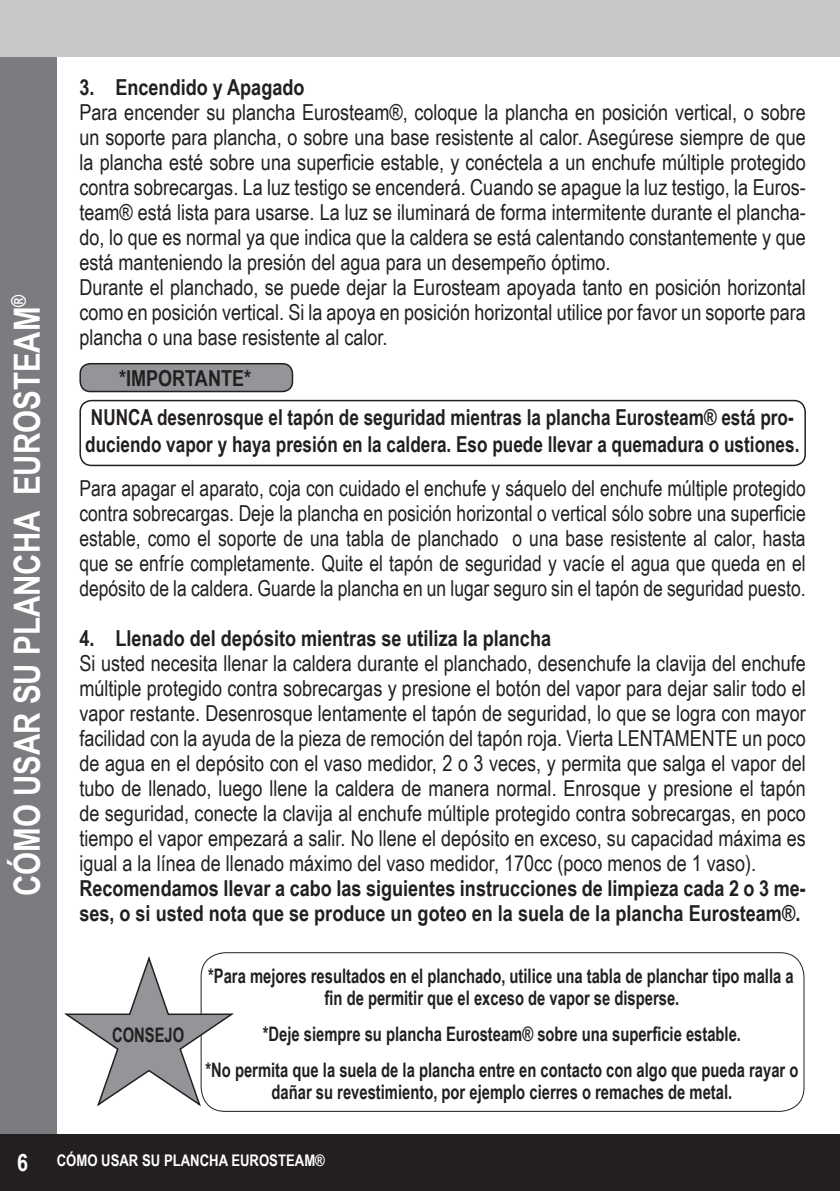
<style>
.page{position:relative;width:840px;height:1191px;background:#fff}
.page>*{position:absolute;margin:0;border:0;box-sizing:border-box;transform-origin:0 0}
.t1{font:700 36px "Arial Narrow";color:#fff}
.t2{font:700 24px "Arial Narrow";color:#fff}
.t3{font:22px/25px "Arial Narrow";color:#231f20;text-align:justify}
.t4{font:700 22px/25px "Arial Narrow";color:#231f20}
.t5{font:700 22px "Arial Narrow";color:#231f20;scale:.95 1}
.t6{font:700 20px/22px "Arial Narrow";color:#231f20;text-align:center;scale:.9 1}
.t7{font:700 16px "Arial Narrow";color:#fff}
.s1{font-style:inherit}
</style>
<div class="page">
<div style="left:0;top:0;width:57px;height:1191px;background:#7a7c7f"></div>
<div style="left:0;top:0;width:839px;height:57px;background:#c7c8ca"></div>
<div style="left:0;top:1134px;width:839px;height:57px;background:#231f20"></div>
<div style="left:80px;top:364px;width:212px;height:27px;background:#939598;border-radius:10px"></div>
<div style="left:79px;top:363px;width:214px;height:29px;border:2px solid #231f20;border-radius:10px"></div>
<div style="left:79px;top:400px;width:726px;height:66px;border:2px solid #231f20;border-radius:11px"></div>
<div style="left:200px;top:952px;width:604px;height:159px;border:1px solid #231f20;border-radius:24px"></div>
<svg style="left:64px;top:956px;width:170px;height:152px"></svg>
<h1 class="t1" style="left:0;top:896px;width:603px;rotate:-90deg">CÓMO USAR SU PLANCHA <span class="s1">EUROSTEAM</span><sup>®</sup></h1>
<p class="t4" style="left:79px;top:74px;width:226px">3. Encendido y Apagado</p>
<p class="t3" style="left:79px;top:99px;width:727px;text-align:left">Para encender su plancha Eurosteam®, coloque la plancha en posición vertical, o sobre un soporte para plancha, o sobre una base resistente al calor. Asegúrese siempre de que la plancha esté sobre una superficie estable, y conéctela a un enchufe múltiple protegido contra sobrecargas. La luz testigo se encenderá. Cuando se apague la luz testigo, la Euros&shy;team® está lista para usarse. La luz se iluminará de forma intermitente durante el plancha&shy;do, lo que es normal ya que indica que la caldera se está calentando constantemente y que está manteniendo la presión del agua para un desempeño óptimo.<br>Durante el planchado, se puede dejar la Eurosteam apoyada tanto en posición horizontal como en posición vertical. Si la apoya en posición horizontal utilice por favor un soporte para plancha o una base resistente al calor.</p>
<p class="t4" style="left:91px;top:358px;width:704px;line-height:38.8px;text-indent:28px">*IMPORTANTE*<br>NUNCA desenrosque el tapón de seguridad mientras la plancha Eurosteam® está pro-</p>
<p class="t5" style="left:85px;top:427px;width:753px">duciendo vapor y haya presión en la caldera. Eso puede llevar a quemadura o ustiones.</p>
<p class="t3" style="left:79px;top:474px;width:727px">Para apagar el aparato, coja con cuidado el enchufe y sáquelo del enchufe múltiple protegido contra sobrecargas. Deje la plancha en posición horizontal o vertical sólo sobre una superficie estable, como el soporte de una tabla de planchado o una base resistente al calor, hasta que se enfríe completamente. Quite el tapón de seguridad y vacíe el agua que queda en el depósito de la caldera. Guarde la plancha en un lugar seguro sin el tapón de seguridad puesto.</p>
<p class="t4" style="left:79px;top:624px;width:473px">4. Llenado del depósito mientras se utiliza la plancha</p>
<p class="t3" style="left:79px;top:649px;width:727px">Si usted necesita llenar la caldera durante el planchado, desenchufe la clavija del enchufe múltiple protegido contra sobrecargas y presione el botón del vapor para dejar salir todo el vapor restante. Desenrosque lentamente el tapón de seguridad, lo que se logra con mayor facilidad con la ayuda de la pieza de remoción del tapón roja. Vierta LENTAMENTE un poco de agua en el depósito con el vaso medidor, 2 o 3 veces, y permita que salga el vapor del tubo de llenado, luego llene la caldera de manera normal. Enrosque y presione el tapón de seguridad, conecte la clavija al enchufe múltiple protegido contra sobrecargas, en poco tiempo el vapor empezará a salir. No llene el depósito en exceso, su capacidad máxima es igual a la línea de llenado máximo del vaso medidor, 170cc (poco menos de 1 vaso).</p>
<p class="t4" style="left:79px;top:874px;width:727px">Recomendamos llevar a cabo las siguientes instrucciones de limpieza cada 2 o 3 me&shy;ses, o si usted nota que se produce un goteo en la suela de la plancha Eurosteam®.</p>
<p class="t6" style="left:112px;top:1022px;width:82px">CONSEJO</p>
<p class="t6" style="left:208px;top:963px;width:651px">*Para mejores resultados en el planchado, utilice una tabla de planchar tipo malla a fin de permitir que el exceso de vapor se disperse.</p>
<p class="t6" style="left:205px;top:1014px;width:660px;line-height:36px">*Deje siempre su plancha Eurosteam® sobre una superficie estable.<br>*No permita que la suela de la plancha entre en contacto con algo que pueda rayar o</p>
<p class="t6" style="left:271px;top:1079px;width:513px">dañar su revestimiento, por ejemplo cierres o remaches de metal.</p>
<p class="t2" style="left:17px;top:1144px;width:12px">6</p>
<p class="t7" style="left:57px;top:1148px;width:269px">CÓMO USAR SU PLANCHA EUROSTEAM®</p>
</div>
